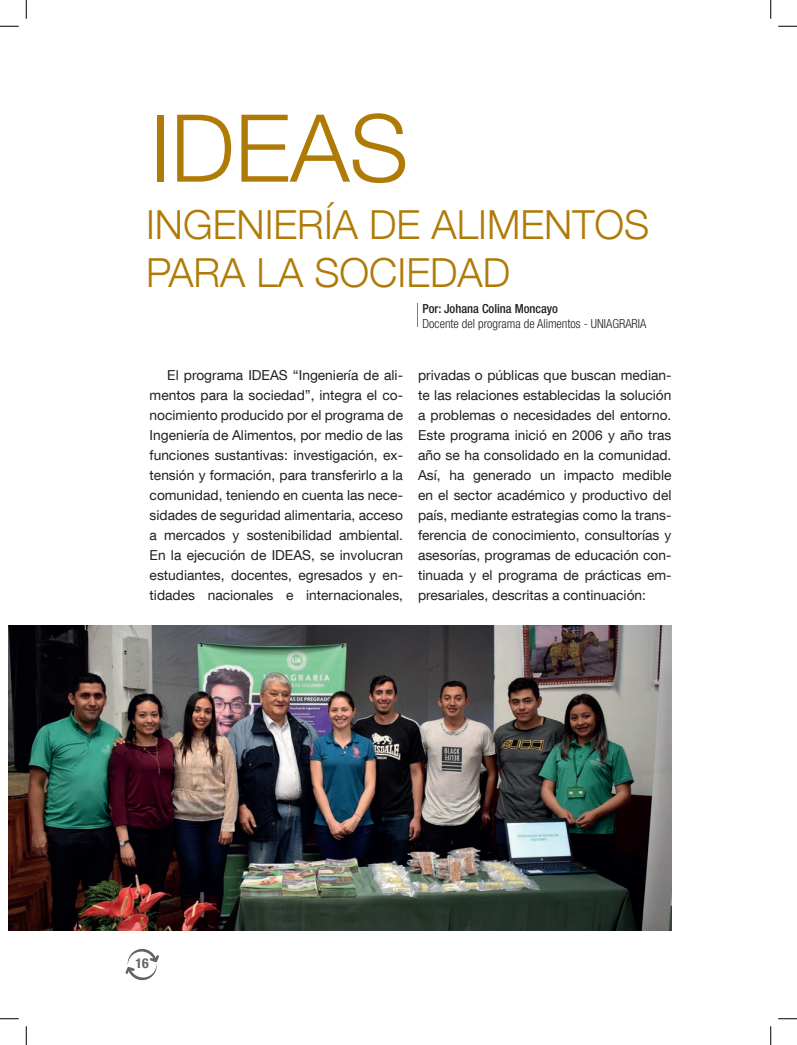
<style>
.page{position:relative;width:797px;height:1045px;background:#fff}
.page>*{position:absolute;margin:0;border:0;box-sizing:border-box;transform-origin:0 0}
.t1{font:300 93.75px "Helvetica Neue LT Com";color:#b07a07}
.t2{font:300 40px/48px "Helvetica Neue LT Com";color:#b07a07}
.Texto_revista{font:13.75px/20px "Helvetica Neue LT Com";color:#231f20;text-align:justify}
.t3{font:700 condensed 13.75px "Helvetica Neue LT Com";color:#636366}
.t4{font:300 condensed 12.5px "Helvetica Neue LT Com";color:#231f20}
.t5{font:500 condensed 12.5px "Helvetica Neue LT Com";color:#231f20}
</style>
<div class="page">
<svg style="left:125px;top:949px;width:34px;height:31px"></svg>
<svg style="left:417px;top:304px;width:1px;height:23px"></svg>
<img style="left:9px;top:626px;width:662px;height:304px">
<svg style="left:0;top:25px;width:19px;height:2px"></svg>
<svg style="left:778px;top:25px;width:19px;height:2px"></svg>
<svg style="left:0;top:1018px;width:19px;height:1px"></svg>
<svg style="left:778px;top:1018px;width:19px;height:1px"></svg>
<svg style="left:25px;top:0;width:2px;height:19px"></svg>
<svg style="left:25px;top:1026px;width:2px;height:19px"></svg>
<svg style="left:770px;top:0;width:1px;height:19px"></svg>
<svg style="left:770px;top:1026px;width:1px;height:19px"></svg>
<p class="t1" style="left:150px;top:91px;width:260px">IDEAS</p>
<p class="t2" style="left:146px;top:200px;width:505px">INGENIERÍA DE ALIMENTOS<br>PARA LA SOCIEDAD</p>
<p class="t5" style="left:422px;top:301px;width:137px">Por: Johana Colina Moncayo</p>
<p class="t4" style="left:422px;top:316px;width:225px">Docente del programa de Alimentos - UNIAGRARIA</p>
<p class="Texto_revista" style="left:150px;top:365px;width:255px;text-indent:18px">El programa IDEAS “Ingeniería de ali&shy;mentos para la sociedad”, integra el co&shy;nocimiento producido por el programa de Ingeniería de Alimentos, por medio de las funciones sustantivas: investigación, ex&shy;tensión y formación, para transferirlo a la comunidad, teniendo en cuenta las nece&shy;sidades de seguridad alimentaria, acceso a mercados y sostenibilidad ambiental.<br>En la ejecución de IDEAS, se involucran estudiantes, docentes, egresados y en&shy;tidades nacionales e internacionales,</p>
<p class="Texto_revista" style="left:418px;top:365px;width:255px">privadas o públicas que buscan median&shy;te las relaciones establecidas la solución a problemas o necesidades del entorno.<br>Este programa inició en 2006 y año tras año se ha consolidado en la comunidad.<br>Así, ha generado un impacto medible en el sector académico y productivo del país, mediante estrategias como la trans&shy;ferencia de conocimiento, consultorías y asesorías, programas de educación con&shy;tinuada y el programa de prácticas em&shy;presariales, descritas a continuación:</p>
<p class="t3" style="left:135px;top:955px;width:15px">16</p>
</div>
